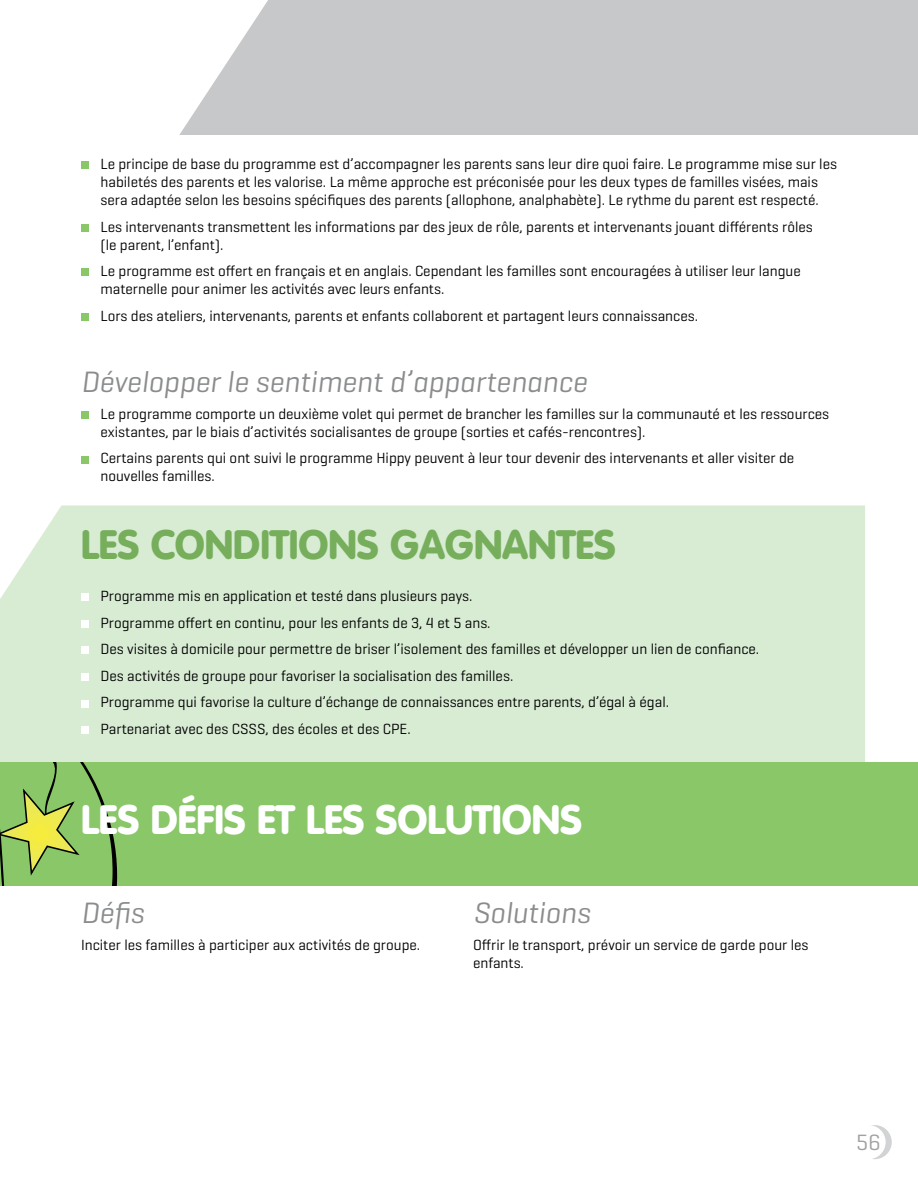
<style>
.page{position:relative;width:918px;height:1188px;background:#fff}
.page>*{position:absolute;margin:0;border:0;box-sizing:border-box;transform-origin:0 0}
.t1{font:900 40.5px "VAG Rounded";color:#76ae5c}
.t2{font:900 40.5px "VAG Rounded";color:#fff}
.t3{font:italic 30px "Geogrotesque";color:#8a8c8e}
.t4{font:22.5px "Geogrotesque";color:#9fa1a4}
.t5{font:15px/18px "Geogrotesque";color:#000}
</style>
<div class="page">
<div style="left:858px;top:1125px;width:34px;height:34px;background:#d1d3d4;border-radius:50%"></div>
<div style="left:852px;top:1125px;width:34px;height:34px;background:#fff;border-radius:50%"></div>
<div style="left:81px;top:161px;width:8px;height:8px;background:#89c769"></div>
<div style="left:81px;top:224px;width:8px;height:8px;background:#89c769"></div>
<div style="left:81px;top:269px;width:8px;height:7px;background:#89c769"></div>
<div style="left:81px;top:313px;width:8px;height:8px;background:#89c769"></div>
<div style="left:81px;top:411px;width:8px;height:8px;background:#89c769"></div>
<div style="left:81px;top:456px;width:8px;height:7px;background:#89c769"></div>
<div style="left:179px;top:0;width:739px;height:135px;background:#c7c8ca"></div>
<div style="left:0;top:505px;width:865px;height:257px;background:#d8ecd4"></div>
<div style="left:81px;top:593px;width:8px;height:8px;background:#fff"></div>
<div style="left:81px;top:620px;width:8px;height:8px;background:#fff"></div>
<div style="left:81px;top:647px;width:8px;height:7px;background:#fff"></div>
<div style="left:81px;top:673px;width:8px;height:8px;background:#fff"></div>
<div style="left:81px;top:700px;width:8px;height:7px;background:#fff"></div>
<div style="left:81px;top:727px;width:8px;height:7px;background:#fff"></div>
<div style="left:0;top:762px;width:918px;height:124px;background:#89c769"></div>
<svg style="left:0;top:762px;width:117px;height:124px"></svg>
<p class="t5" style="left:100px;top:154px;width:738px">Le principe de base du programme est d’accompagner les parents sans leur dire quoi faire. Le programme mise sur les habiletés des parents et les valorise. La même approche est préconisée pour les deux types de familles visées, mais sera adaptée selon les besoins spécifiques des parents (allophone, analphabète). Le rythme du parent est respecté.</p>
<p class="t5" style="left:100px;top:217px;width:714px">Les intervenants transmettent les informations par des jeux de rôle, parents et intervenants jouant différents rôles (le parent, l’enfant).</p>
<p class="t5" style="left:100px;top:262px;width:702px">Le programme est offert en français et en anglais. Cependant les familles sont encouragées à utiliser leur langue maternelle pour animer les activités avec leurs enfants.</p>
<p class="t5" style="left:100px;top:306px;width:599px">Lors des ateliers, intervenants, parents et enfants collaborent et partagent leurs connaissances.</p>
<h2 class="t3" style="left:81px;top:363px;width:508px">Développer le sentiment d’appartenance</h2>
<p class="t5" style="left:100px;top:404px;width:730px">Le programme comporte un deuxième volet qui permet de brancher les familles sur la communauté et les ressources existantes, par le biais d’activités socialisantes de groupe (sorties et cafés-rencontres).</p>
<p class="t5" style="left:100px;top:449px;width:695px">Certains parents qui ont suivi le programme Hippy peuvent à leur tour devenir des intervenants et aller visiter de nouvelles familles.</p>
<h1 class="t1" style="left:81px;top:520px;width:536px">LES CONDITIONS GAGNANTES</h1>
<p class="t5" style="left:100px;top:582px;width:660px;line-height:26.7px">Programme mis en application et testé dans plusieurs pays.<br>Programme offert en continu, pour les enfants de 3, 4 et 5 ans.<br>Des visites à domicile pour permettre de briser l’isolement des familles et développer un lien de confiance.<br>Des activités de groupe pour favoriser la socialisation des familles.<br>Programme qui favorise la culture d’échange de connaissances entre parents, d’égal à égal.<br>Partenariat avec des CSSS, des écoles et des CPE.</p>
<h1 class="t2" style="left:81px;top:795px;width:503px">LES DÉFIS ET LES SOLUTIONS</h1>
<h2 class="t3" style="left:81px;top:894px;width:64px">Défis</h2>
<p class="t5" style="left:81px;top:935px;width:341px">Inciter les familles à participer aux activités de groupe.</p>
<h2 class="t3" style="left:473px;top:894px;width:119px">Solutions</h2>
<p class="t5" style="left:473px;top:935px;width:337px">Offrir le transport, prévoir un service de garde pour les enfants.</p>
<h3 class="t4" style="left:856px;top:1128px;width:26px">56</h3>
</div>
